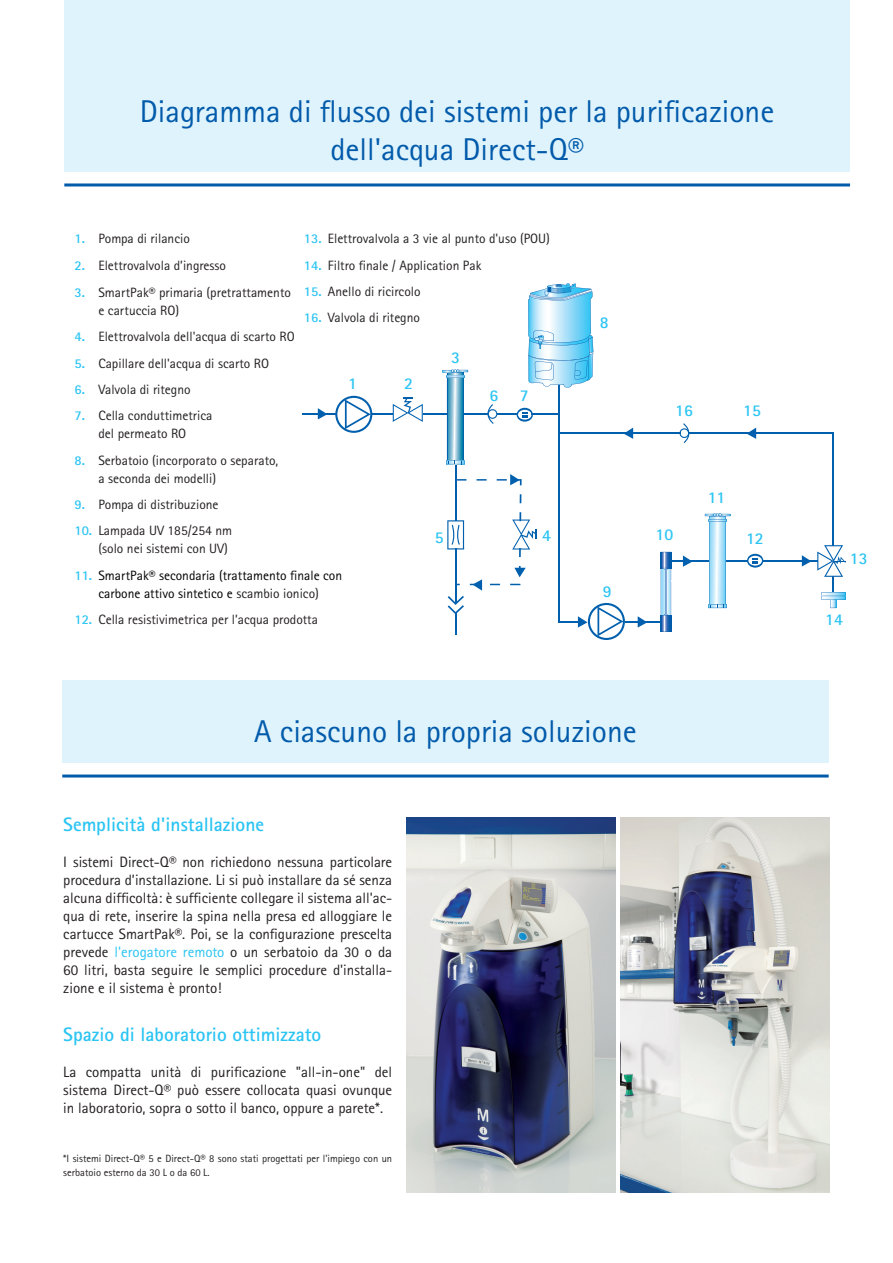
<style>
.page{position:relative;width:893px;height:1263px;background:#fff}
.page>*{position:absolute;margin:0;border:0;box-sizing:border-box;transform-origin:0 0}
.t1{font:31.5px/37.8px "Merck Sans Serif Pro";color:#015aaa;text-align:center}
.t2{font:700 19.5px "Merck Sans Serif Pro";color:#2bc4f3}
.t3{font:700 16.5px "Merck Sans Serif Pro";color:#2bc4f3}
.t4{font:15px/18px "Merck Sans Serif Pro";color:#231f20;text-align:justify}
.t5{font:13.5px/18px "Merck Sans Serif Pro";color:#231f20}
.t6{font:13.5px/18px "Merck Sans Serif Pro";color:#000;text-align:center}
.t7{font:10.5px/13.5px "Merck Sans Serif Pro";color:#231f20}
.s1{font-weight:700;color:#2bc4f3}
.s2{color:#231f20}
.s3{color:#2bc4f3}
</style>
<div class="page">
<hr style="left:455px;top:460px;width:1px;height:61px;background:#0160ae">
<div style="left:62px;top:680px;width:767px;height:82px;background:#def3fc"></div>
<hr style="left:62px;top:774px;width:767px;height:3px;background:#015aaa">
<div style="left:64px;top:0;width:786px;height:171px;background:#def3fc"></div>
<hr style="left:64px;top:183px;width:786px;height:3px;background:#015aaa">
<img style="left:621px;top:817px;width:209px;height:376px">
<img style="left:406px;top:817px;width:209px;height:376px">
<hr style="left:302px;top:413px;width:34px;height:2px;background:#0160ae">
<hr style="left:372px;top:413px;width:21px;height:2px;background:#0160ae">
<hr style="left:423px;top:413px;width:24px;height:2px;background:#0160ae">
<hr style="left:463px;top:413px;width:25px;height:2px;background:#0160ae">
<hr style="left:497px;top:413px;width:20px;height:2px;background:#0160ae">
<hr style="left:531px;top:413px;width:29px;height:2px;background:#0160ae">
<svg style="left:318px;top:408px;width:8px;height:11px"></svg>
<hr style="left:558px;top:621px;width:21px;height:2px;background:#0160ae">
<hr style="left:455px;top:613px;width:2px;height:22px;background:#0160ae">
<hr style="left:833px;top:432px;width:1px;height:113px;background:#0160ae">
<hr style="left:671px;top:561px;width:49px;height:1px;background:#0160ae">
<hr style="left:625px;top:621px;width:35px;height:2px;background:#0160ae">
<hr style="left:724px;top:560px;width:24px;height:2px;background:#0160ae">
<hr style="left:762px;top:560px;width:56px;height:2px;background:#0160ae">
<svg style="left:802px;top:555px;width:8px;height:11px"></svg>
<svg style="left:638px;top:616px;width:8px;height:11px"></svg>
<hr style="left:558px;top:378px;width:2px;height:243px;background:#0160ae">
<svg style="left:683px;top:555px;width:9px;height:12px"></svg>
<hr style="left:560px;top:432px;width:121px;height:2px;background:#0160ae">
<hr style="left:689px;top:432px;width:144px;height:2px;background:#0160ae">
<svg style="left:624px;top:428px;width:9px;height:11px"></svg>
<svg style="left:747px;top:428px;width:9px;height:11px"></svg>
<svg style="left:393px;top:397px;width:30px;height:25px"></svg>
<svg style="left:517px;top:408px;width:16px;height:14px"></svg>
<svg style="left:747px;top:554px;width:16px;height:14px"></svg>
<svg style="left:578px;top:603px;width:47px;height:37px"></svg>
<svg style="left:335px;top:395px;width:38px;height:38px"></svg>
<svg style="left:447px;top:474px;width:90px;height:140px"></svg>
<svg style="left:487px;top:404px;width:10px;height:20px"></svg>
<svg style="left:679px;top:423px;width:10px;height:20px"></svg>
<svg style="left:528px;top:283px;width:66px;height:105px"></svg>
<svg style="left:661px;top:552px;width:11px;height:79px"></svg>
<svg style="left:443px;top:369px;width:25px;height:95px"></svg>
<svg style="left:705px;top:513px;width:25px;height:95px"></svg>
<svg style="left:817px;top:545px;width:29px;height:63px"></svg>
<p class="t1" style="left:140px;top:93px;width:636px">Diagramma di flusso dei sistemi per la purificazione dell'acqua Direct-Q®</p>
<p class="t5" style="left:304px;top:230px;width:248px"><span class="s1">13.</span> Elettrovalvola a 3 vie al punto d'uso (POU)</p>
<p class="t5" style="left:304px;top:256px;width:179px"><span class="s1">14.</span> Filtro finale / Application Pak</p>
<p class="t5" style="left:304px;top:283px;width:118px"><span class="s1">15.</span> Anello di ricircolo</p>
<p class="t5" style="left:304px;top:309px;width:118px"><span class="s1">16.</span> Valvola di ritegno</p>
<p class="t5" style="left:74px;top:230px;width:117px"><span class="s1">1.</span> Pompa di rilancio</p>
<p class="t5" style="left:74px;top:256px;width:153px"><span class="s1">2.</span> Elettrovalvola d’ingresso</p>
<p class="t5" style="left:98px;top:284px;width:194px;text-indent:-24px"><span class="s1">3.</span> SmartPak® primaria (pretrattamento e cartuccia RO)</p>
<p class="t5" style="left:74px;top:328px;width:222px"><span class="s1">4.</span> Elettrovalvola dell'acqua di scarto RO</p>
<p class="t5" style="left:74px;top:354px;width:196px"><span class="s1">5.</span> Capillare dell'acqua di scarto RO</p>
<p class="t5" style="left:74px;top:381px;width:118px"><span class="s1">6.</span> Valvola di ritegno</p>
<p class="t5" style="left:74px;top:407px;width:139px;text-align:center"><span class="s1">7.</span> Cella conduttimetrica del permeato RO</p>
<p class="t5" style="left:98px;top:451px;width:181px;text-indent:-24px"><span class="s1">8.</span> Serbatoio (incorporato o separato, a seconda dei modelli)</p>
<p class="t5" style="left:74px;top:496px;width:146px"><span class="s1">9.</span> Pompa di distribuzione</p>
<p class="t5" style="left:98px;top:522px;width:135px;text-indent:-24px"><span class="s1">10.</span> Lampada UV 185/254 nm (solo nei sistemi con UV)</p>
<p class="t6" style="left:74px;top:566px;width:269px"><span class="s1">11.</span> SmartPak® secondaria (trattamento finale con carbone attivo sintetico e <span class="s2">scambio ionico)</span></p>
<p class="t5" style="left:74px;top:611px;width:245px"><span class="s1">12.</span> Cella resistivimetrica per l’acqua prodotta</p>
<p class="t3" style="left:451px;top:347px;width:10px">3</p>
<p class="t3" style="left:348px;top:373px;width:10px">1</p>
<p class="t3" style="left:404px;top:373px;width:10px">2</p>
<p class="t3" style="left:489px;top:385px;width:10px">6</p>
<p class="t3" style="left:520px;top:385px;width:10px">7</p>
<p class="t3" style="left:435px;top:527px;width:10px">5</p>
<p class="t3" style="left:542px;top:525px;width:10px">4</p>
<p class="t3" style="left:600px;top:312px;width:10px">8</p>
<p class="t3" style="left:603px;top:581px;width:10px">9</p>
<p class="t3" style="left:675px;top:400px;width:19px">16</p>
<p class="t3" style="left:743px;top:400px;width:19px">15</p>
<p class="t3" style="left:656px;top:524px;width:19px">10</p>
<p class="t3" style="left:708px;top:486px;width:19px">11</p>
<p class="t3" style="left:746px;top:528px;width:19px">12</p>
<p class="t1" style="left:254px;top:713px;width:384px">A ciascuno la propria soluzione</p>
<p class="t2" style="left:63px;top:812px;width:202px">Semplicità d'installazione</p>
<p class="t4" style="left:63px;top:853px;width:330px">I sistemi Direct-Q® non richiedono nessuna particolare procedura d’installazione. Li si può installare da sé senza alcuna difficoltà: è sufficiente collegare il sistema all'ac&shy;qua di rete, inserire la spina nella presa ed alloggiare le cartucce SmartPak®. Poi, se la configurazione prescelta prevede <span class="s3">l'erogatore remoto</span> o un serbatoio da 30 o da 60 litri, basta seguire le semplici procedure d'installa&shy;zione e il sistema è pronto!</p>
<p class="t2" style="left:63px;top:1022px;width:259px">Spazio di laboratorio ottimizzato</p>
<p class="t4" style="left:63px;top:1063px;width:330px">La compatta unità di purificazione "all-in-one" del sistema Direct-Q® può essere collocata quasi ovunque in laboratorio, sopra o sotto il banco, oppure a parete*.</p>
<p class="t7" style="left:63px;top:1152px;width:330px">*I sistemi Direct-Q® 5 e Direct-Q® 8 sono stati progettati per l'impiego con un serbatoio esterno da 30 L o da 60 L.</p>
<p class="t3" style="left:850px;top:548px;width:19px">13</p>
<p class="t3" style="left:825px;top:609px;width:19px">14</p>
</div>
